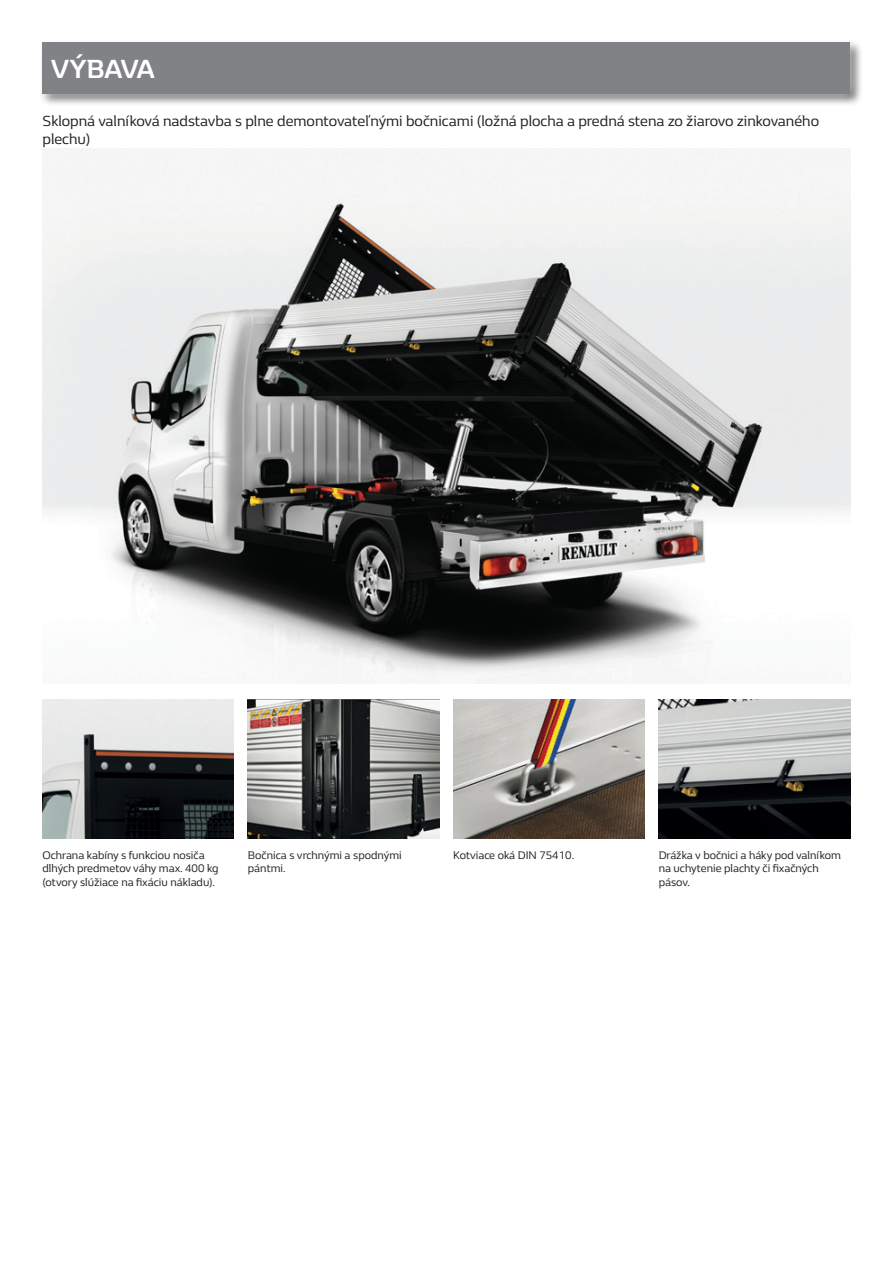
<style>
.page{position:relative;width:893px;height:1263px;background:#fff}
.page>*{position:absolute;margin:0;border:0;box-sizing:border-box;transform-origin:0 0}
.t1{font:700 27px "Renault Life";color:#fff}
.t2{font:15px/18px "Renault Life";color:#231f20}
.t3{font:11.25px/13.5px "Renault Life";color:#231f20}
</style>
<div class="page">
<div style="left:39px;top:39px;width:824px;height:67px;background:#f5f5f5"></div>
<div style="left:33px;top:33px;width:827px;height:70px;background:#fff;opacity:.75"></div>
<div style="left:43px;top:43px;width:807px;height:51px;background:#808285"></div>
<img style="left:43px;top:149px;width:807px;height:534px">
<img style="left:43px;top:699px;width:191px;height:139px">
<img style="left:453px;top:699px;width:192px;height:139px">
<img style="left:659px;top:699px;width:191px;height:139px">
<img style="left:248px;top:699px;width:191px;height:139px">
<h1 class="t1" style="left:51px;top:51px;width:105px">VÝBAVA</h1>
<h2 class="t2" style="left:43px;top:111px;width:778px">Sklopná valníková nadstavba s plne demontovateľnými bočnicami (ložná plocha a predná stena zo žiarovo zinkovaného plechu)</h2>
<p class="t3" style="left:43px;top:848px;width:177px">Ochrana kabíny s funkciou nosiča dlhých predmetov váhy max. 400 kg (otvory slúžiace na fixáciu nákladu).</p>
<p class="t3" style="left:453px;top:848px;width:123px">Kotviace oká DIN 75410.</p>
<p class="t3" style="left:659px;top:848px;width:184px">Drážka v bočnici a háky pod valníkom na uchytenie plachty či fixačných pásov.</p>
<p class="t3" style="left:248px;top:848px;width:155px">Bočnica s vrchnými a spodnými pántmi.</p>
</div>
